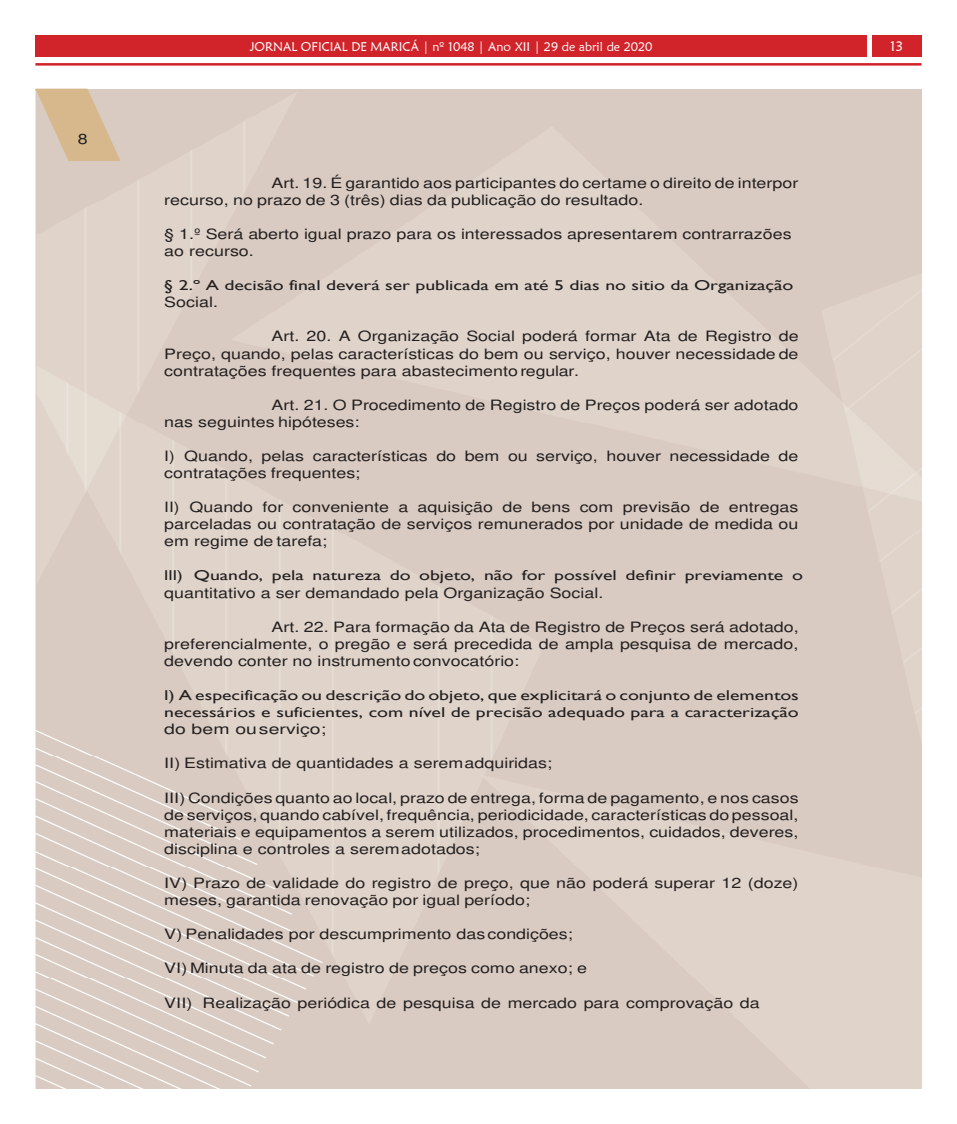
<style>
.page{position:relative;width:957px;height:1124px;background:#fff}
.page>*{position:absolute;margin:0;border:0;box-sizing:border-box;transform-origin:0 0}
.t1{font:14.25px/17px "Helvetica";color:#231f20;scale:1.25 1}
.t2{font:14.25px/17px "Helvetica";color:#231f20;scale:1.19 1}
.t3{font:14.25px/17px "Gill Sans";color:#231f20;scale:1.26 1}
.t4{font:14.25px "Gill Sans";color:#231f20;scale:1.51 1}
.t5{font:14.25px "Gill Sans";color:#231f20;scale:1.2 1}
.t6{font:14.25px "Helvetica";color:#231f20;scale:1.36 1}
.t7{font:13.75px "Maiandra GD";color:#fff}
.t8{font:12.5px "Maiandra GD";color:#fff}
</style>
<div class="page">
<div style="left:35px;top:35px;width:832px;height:22px;background:#d1232a"></div>
<div style="left:872px;top:35px;width:49px;height:22px;background:#d1232a"></div>
<hr style="left:35px;top:63px;width:886px;height:3px;background:#d1232a">
<img style="left:35px;top:91px;width:886px;height:997px">
<svg style="left:35px;top:89px;width:85px;height:72px;background:#d7bfa0"></svg>
<p class="t1" style="left:78px;top:130px;width:9px">8</p>
<p class="t8" style="left:250px;top:39px;width:404px">JORNAL OFICIAL DE MARICÁ | nº 1048 | Ano XII | 29 de abril de 2020</p>
<p class="t7" style="left:890px;top:38px;width:15px">13</p>
<p class="t1" style="left:164px;top:174px;width:509px;text-indent:107px">Art. 19. É garantido aos participantes do certame o direito de interpor recurso, no prazo de 3 (três) dias da publicação do resultado.</p>
<p class="t1" style="left:164px;top:225px;width:503px">§ 1.º Será aberto igual prazo para os interessados apresentarem contrarrazões ao recurso.</p>
<p class="t4" style="left:164px;top:277px;width:418px">§ 2.º A decisão final deverá ser publicada em até 5 dias no sitio da Organização</p>
<p class="t1" style="left:164px;top:293px;width:44px">Social.</p>
<p class="t1" style="left:164px;top:328px;width:509px;text-align:justify;text-indent:107px">Art. 20. A Organização Social poderá formar Ata de Registro de Preço, quando, pelas características do bem ou serviço, houver necessidade de contratações frequentes para abastecimento regular.</p>
<p class="t1" style="left:164px;top:396px;width:509px;text-indent:107px">Art. 21. O Procedimento de Registro de Preços poderá ser adotado nas seguintes hipóteses:</p>
<p class="t2" style="left:164px;top:447px;width:534px">I) Quando, pelas características do bem ou serviço, houver necessidade de contratações frequentes;</p>
<p class="t2" style="left:164px;top:498px;width:534px;text-align:justify">II) Quando for conveniente a aquisição de bens com previsão de entregas parceladas ou contratação de serviços remunerados por unidade de medida ou em regime de tarefa;</p>
<p class="t5" style="left:164px;top:567px;width:534px">III) Quando, pela natureza do objeto, não for possível definir previamente o</p>
<p class="t1" style="left:164px;top:584px;width:353px">quantitativo a ser demandado pela Organização Social.</p>
<p class="t1" style="left:164px;top:618px;width:509px;text-align:justify;text-indent:107px">Art. 22. Para formação da Ata de Registro de Preços será adotado, preferencialmente, o pregão e será precedida de ampla pesquisa de mercado, devendo conter no instrumento convocatório:</p>
<p class="t3" style="left:164px;top:687px;width:505px">I) A especificação ou descrição do objeto, que explicitará o conjunto de elementos necessários e suficientes, com nível de precisão adequado para a caracterização</p>
<p class="t6" style="left:164px;top:720px;width:121px">do bem ou serviço;</p>
<p class="t1" style="left:164px;top:754px;width:312px">II) Estimativa de quantidades a serem adquiridas;</p>
<p class="t1" style="left:164px;top:789px;width:509px;text-align:justify">III) Condições quanto ao local, prazo de entrega, forma de pagamento, e nos casos de serviços, quando cabível, frequência, periodicidade, características do pessoal, materiais e equipamentos a serem utilizados, procedimentos, cuidados, deveres, disciplina e controles a serem adotados;</p>
<p class="t1" style="left:164px;top:874px;width:509px">IV) Prazo de validade do registro de preço, que não poderá superar 12 (doze) meses, garantida renovação por igual período;</p>
<p class="t1" style="left:164px;top:925px;width:328px">V) Penalidades por descumprimento das condições;</p>
<p class="t1" style="left:164px;top:959px;width:340px">VI) Minuta da ata de registro de preços como anexo; e</p>
<p class="t1" style="left:164px;top:993px;width:478px">VII) Realização periódica de pesquisa de mercado para comprovação da</p>
</div>
